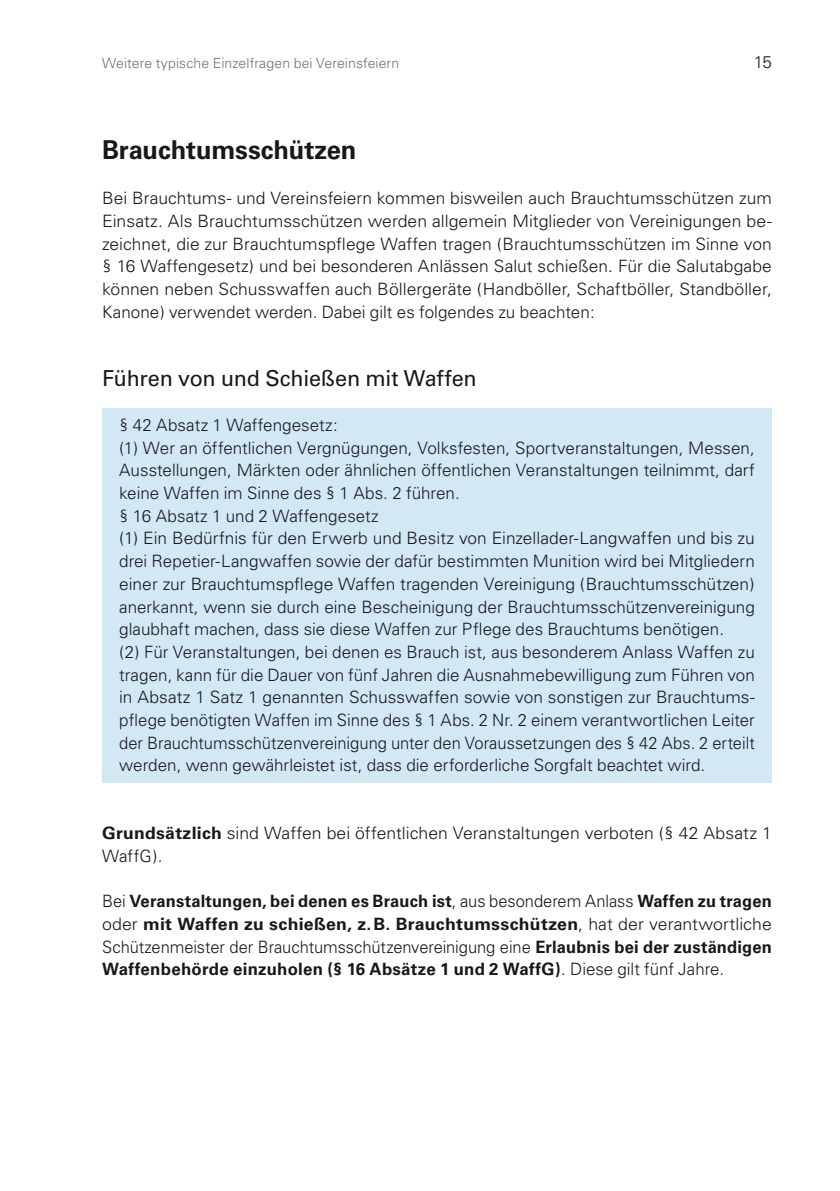
<style>
.page{position:relative;width:840px;height:1191px;background:#fff}
.page>*{position:absolute;margin:0;border:0;box-sizing:border-box;transform-origin:0 0}
.t1{font:700 26px "Univers";letter-spacing:-.005em;color:#1a171c}
.t2{font:22px "Univers";letter-spacing:-.005em;color:#1a171c}
.t3{font:300 17px/22.6px "Univers";color:#1a171c}
.t4{font:700 17px/22.6px "Univers";letter-spacing:.015em;color:#1a171c;text-align:justify}
.t5{font:300 14px "Univers";letter-spacing:.005em;color:#707173}
.s1{font-weight:700}
.s2{font-weight:300}
</style>
<div class="page">
<div style="left:102px;top:408px;width:669px;height:374px;background:#d2e9f5"></div>
<p class="t5" style="left:102px;top:55px;width:298px">Weitere typische Einzelfragen bei Vereinsfeiern</p>
<p class="t3" style="left:753px;top:51px;width:20px">15</p>
<h1 class="t1" style="left:102px;top:134px;width:256px">Brauchtumsschützen</h1>
<p class="t3" style="left:102px;top:187px;width:670px;text-align:justify">Bei Brauchtums- und Vereinsfeiern kommen bisweilen auch Brauchtumsschützen zum Einsatz. Als Brauchtumsschützen werden allgemein Mitglieder von Vereinigungen be&shy;zeichnet, die zur Brauchtumspflege Waffen tragen (Brauchtumsschützen im Sinne von § 16 Waffengesetz) und bei besonderen Anlässen Salut schießen. Für die Salutabgabe können neben Schusswaffen auch Böllergeräte (Handböller, Schaftböller, Standböller, Kanone) verwendet werden. Dabei gilt es folgendes zu beachten:</p>
<p class="t2" style="left:102px;top:365px;width:376px">Führen von und Schießen mit Waffen</p>
<p class="t3" style="left:119px;top:414px;width:636px">§ 42 Absatz 1 Waffengesetz:<br>(1) Wer an öffentlichen Vergnügungen, Volksfesten, Sportveranstaltungen, Messen, Ausstellungen, Märkten oder ähnlichen öffentlichen Veranstaltungen teilnimmt, darf keine Waffen im Sinne des § 1 Abs. 2 führen.<br>§ 16 Absatz 1 und 2 Waffengesetz<br>(1) Ein Bedürfnis für den Erwerb und Besitz von Einzellader-Langwaffen und bis zu drei Repetier-Langwaffen sowie der dafür bestimmten Munition wird bei Mitgliedern einer zur Brauchtumspflege Waffen tragenden Vereinigung (Brauchtumsschützen) anerkannt, wenn sie durch eine Bescheinigung der Brauchtumsschützenvereinigung glaubhaft machen, dass sie diese Waffen zur Pflege des Brauchtums benötigen.<br>(2) Für Veranstaltungen, bei denen es Brauch ist, aus besonderem Anlass Waffen zu tragen, kann für die Dauer von fünf Jahren die Ausnahmebewilligung zum Führen von in Absatz 1 Satz 1 genannten Schusswaffen sowie von sonstigen zur Brauchtums&shy;pflege benötigten Waffen im Sinne des § 1 Abs. 2 Nr. 2 einem verantwortlichen Leiter der Brauchtumsschützenvereinigung unter den Voraussetzungen des § 42 Abs. 2 erteilt werden, wenn gewährleistet ist, dass die erforderliche Sorgfalt beachtet wird.</p>
<p class="t3" style="left:102px;top:822px;width:670px"><span class="s1">Grundsätzlich</span> sind Waffen bei öffentlichen Veranstaltungen verboten (§ 42 Absatz 1<br>WaffG).</p>
<p class="t4" style="left:102px;top:890px;width:670px"><span class="s2">Bei</span> Veranstaltungen, bei denen es Brauch ist<span class="s2">, aus besonderem Anlass</span> Waffen zu tragen <span class="s2">oder</span> mit Waffen zu schießen, z.B. Brauchtumsschützen<span class="s2">, hat der verantwortliche Schützenmeister der Brauchtumsschützenvereinigung eine</span> Erlaubnis bei der zuständigen Waffenbehörde einzuholen (§ 16 Absätze 1 und 2 WaffG)<span class="s2">. Diese gilt fünf Jahre.</span></p>
</div>
